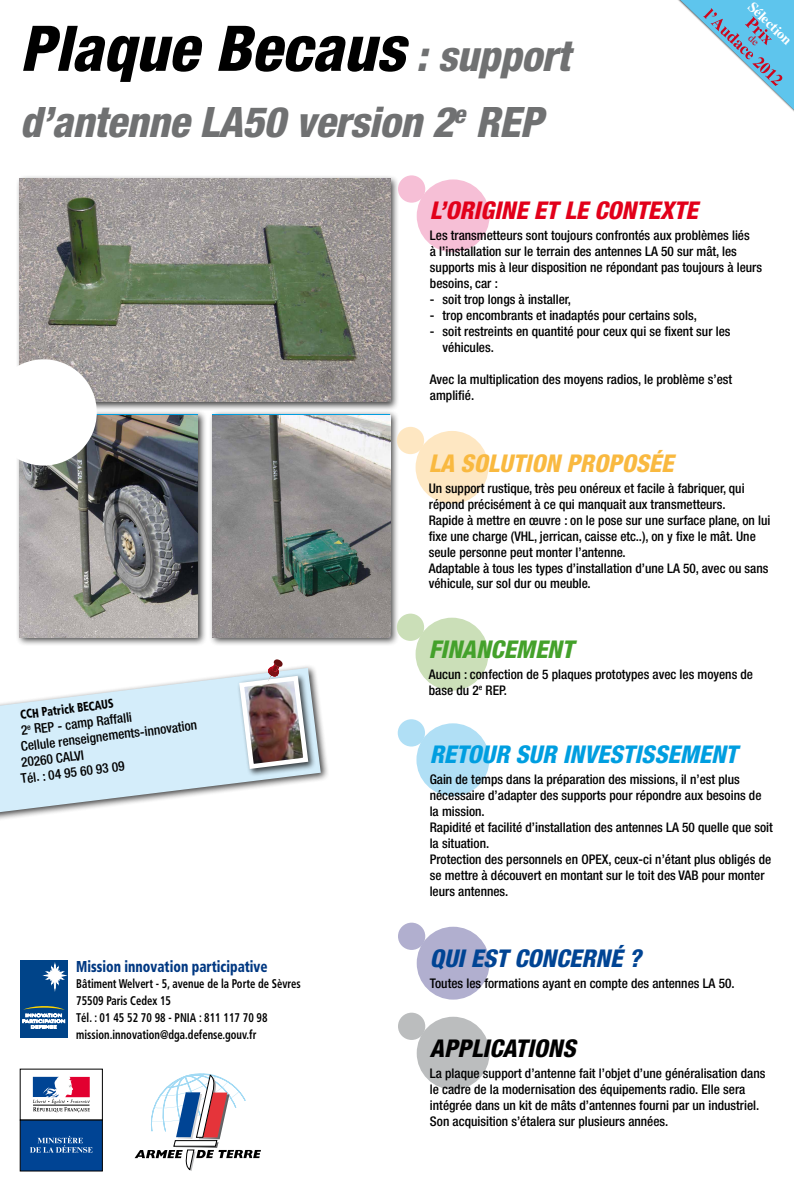
<style>
.page{position:relative;width:794px;height:1191px;background:#fff}
.page>*{position:absolute;margin:0;border:0;box-sizing:border-box;transform-origin:0 0}
.t1{font:italic 800 condensed 63px "Helvetica Neue";color:#000}
.t2{font:italic 800 condensed 42px "Helvetica Neue";letter-spacing:-.01em;color:#707172}
.t3{font:italic 800 condensed 24.5px "Helvetica Neue";color:#009ee0}
.t4{font:italic 800 condensed 24.5px "Helvetica Neue";color:#e2001a}
.t5{font:italic 800 condensed 24.5px "Helvetica Neue";color:#f9b940}
.t6{font:italic 800 condensed 24.5px "Helvetica Neue";color:#004494}
.t7{font:italic 800 condensed 24.5px "Helvetica Neue";color:#000}
.t8{font:italic 800 condensed 24.5px "Helvetica Neue";color:#44a12b}
.t9{font:900 condensed 15.75px "Frutiger";color:#003882;scale:.84 1}
.t10{font:700 14.35px "Times";color:#fff}
.t11{font:500 condensed 13.3px/16px "Helvetica Neue";color:#000}
.t12{font:700 condensed 12.6px/16.8px "Frutiger";color:#000;scale:.84 1}
.t13{font:900 condensed 12.6px "Frutiger";color:#000;scale:.84 1}
.s1{font-size:42px;color:#707172}
</style>
<div class="page">
<div style="left:398px;top:719px;width:27px;height:27px;background:#b0dff5;border-radius:50%"></div>
<div style="left:416px;top:723px;width:73px;height:73px;background:#b0dff5;border-radius:50%"></div>
<div style="left:398px;top:1012px;width:27px;height:28px;background:#bbbdbe;border-radius:50%"></div>
<div style="left:417px;top:1016px;width:72px;height:73px;background:#bbbdbe;border-radius:50%"></div>
<svg style="left:33px;top:1076px;width:57px;height:36px"></svg>
<div style="left:20px;top:1119px;width:83px;height:52px;background:#004494;border:1px solid #000"></div>
<svg style="left:30px;top:1136px;width:63px;height:16px"></svg>
<div style="left:16px;top:174px;width:383px;height:237px;background:#000;opacity:.75"></div>
<img style="left:20px;top:179px;width:370px;height:223px">
<div style="left:16px;top:410px;width:191px;height:236px;background:#000;opacity:.75"></div>
<img style="left:20px;top:415px;width:178px;height:222px">
<div style="left:208px;top:410px;width:191px;height:236px;background:#000;opacity:.75"></div>
<img style="left:213px;top:415px;width:177px;height:222px">
<div style="left:0;top:664px;width:329px;height:158px;background:#000;opacity:.75"></div>
<svg style="left:0;top:668px;width:321px;height:144px;fill:#d4edfa"></svg>
<div style="left:236px;top:673px;width:80px;height:103px;background:#000;opacity:.75"></div>
<div style="left:398px;top:175px;width:27px;height:28px;background:#f6bfd6;border-radius:50%"></div>
<div style="left:417px;top:179px;width:72px;height:73px;background:#f6bfd6;border-radius:50%"></div>
<div style="left:398px;top:922px;width:27px;height:28px;background:#b1afcf;border-radius:50%"></div>
<div style="left:417px;top:926px;width:72px;height:73px;background:#b1afcf;border-radius:50%"></div>
<div style="left:397px;top:427px;width:27px;height:27px;background:#fee7c2;border-radius:50%"></div>
<div style="left:415px;top:431px;width:73px;height:73px;background:#fee7c2;border-radius:50%"></div>
<div style="left:397px;top:613px;width:27px;height:28px;background:#cbdfb8;border-radius:50%"></div>
<div style="left:415px;top:617px;width:73px;height:73px;background:#cbdfb8;border-radius:50%"></div>
<svg style="left:135px;top:1073px;width:126px;height:98px"></svg>
<img style="left:237px;top:659px;width:74px;height:112px">
<svg style="left:16px;top:353px;width:81px;height:112px"></svg>
<div style="left:20px;top:960px;width:47px;height:78px;background:#004489"></div>
<svg style="left:44px;top:963px;width:22px;height:25px"></svg>
<svg style="left:22px;top:1006px;width:43px;height:22px"></svg>
<svg style="left:680px;top:0;width:114px;height:110px"></svg>
<h1 class="t1" style="left:20px;top:9px;width:551px">Plaque Becaus <span class="s1">: support</span></h1>
<h2 class="t2" style="left:20px;top:96px;width:524px">d’antenne LA50 version 2<sup>e</sup> REP</h2>
<p class="t10" style="left:760px;top:-6px;width:57px;rotate:44deg">Sélection</p>
<h3 class="t4" style="left:430px;top:195px;width:269px">L’ORIGINE ET LE CONTEXTE</h3>
<p class="t11" style="left:430px;top:227px;width:334px">Les transmetteurs sont toujours confrontés aux problèmes liés<br>à l’installation sur le terrain des antennes LA 50 sur mât, les supports mis à leur disposition ne répondant pas toujours à leurs besoins, car :</p>
<p class="t11" style="left:430px;top:291px;width:143px">- soit trop longs à installer,</p>
<p class="t11" style="left:430px;top:307px;width:268px">- trop encombrants et inadaptés pour certains sols,</p>
<p class="t11" style="left:442px;top:323px;width:289px;text-indent:-13px">- soit restreints en quantité pour ceux qui se fixent sur les véhicules.</p>
<p class="t11" style="left:430px;top:371px;width:304px">Avec la multiplication des moyens radios, le problème s’est amplifié.</p>
<h3 class="t5" style="left:429px;top:448px;width:246px">LA SOLUTION PROPOSéE</h3>
<p class="t11" style="left:429px;top:480px;width:343px">Un support rustique, très peu onéreux et facile à fabriquer, qui répond précisément à ce qui manquait aux transmetteurs.<br>Rapide à mettre en œuvre : on le pose sur une surface plane, on lui fixe une charge (VHL, jerrican, caisse etc..), on y fixe le mât. Une seule personne peut monter l’antenne.<br>Adaptable à tous les types d’installation d’une LA 50, avec ou sans véhicule, sur sol dur ou meuble.</p>
<p class="t13" style="left:19px;top:707px;width:113px;rotate:-7deg">CCH Patrick BECAUS</p>
<p class="t11" style="left:14px;top:723px;width:183px;text-indent:6px;rotate:-7deg">2<sup>e</sup> REP - camp Raffalli<br>Cellule renseignements-innovation<br>20260 Calv i<br>Tél. : 04 95 60 93 09</p>
<p class="t9" style="left:76px;top:956px;width:229px">Mission innovation participative</p>
<p class="t12" style="left:76px;top:975px;width:269px">Bâtiment Welvert - 5, avenue de la Porte de Sèvres 75509 Paris Cedex 15<br>Tél. : 01 45 52 70 98 - PNIA : 811 117 70 98 mission.innovation@dga.defense.gouv.fr</p>
<h3 class="t8" style="left:429px;top:634px;width:146px">FINANCEMENT</h3>
<p class="t11" style="left:429px;top:665px;width:326px">Aucun : confection de 5 plaques prototypes avec les moyens de base du 2<sup>e</sup> REP.</p>
<h3 class="t3" style="left:430px;top:739px;width:309px">RETOUR SUR INVESTISSEMENT</h3>
<p class="t11" style="left:430px;top:771px;width:345px">Gain de temps dans la préparation des missions, il n’est plus nécessaire d’adapter des supports pour répondre aux besoins de la mission.<br>Rapidité et facilité d’installation des antennes LA 50 quelle que soit la situation.<br>Protection des personnels en OPEX, ceux-ci n’étant plus obligés de se mettre à découvert en montant sur le toit des VAB pour monter leurs antennes.</p>
<h3 class="t6" style="left:430px;top:943px;width:213px">QUI EST CONCERNé ?</h3>
<p class="t11" style="left:430px;top:975px;width:306px">Toutes les formations ayant en compte des antennes LA 50.</p>
<h3 class="t7" style="left:430px;top:1033px;width:147px">APPLICATIONS</h3>
<p class="t11" style="left:430px;top:1065px;width:337px">La plaque support d’antenne fait l’objet d’une généralisation dans le cadre de la modernisation des équipements radio. Elle sera intégrée dans un kit de mâts d’antennes fourni par un industriel.<br>Son acquisition s’étalera sur plusieurs années.</p>
</div>
